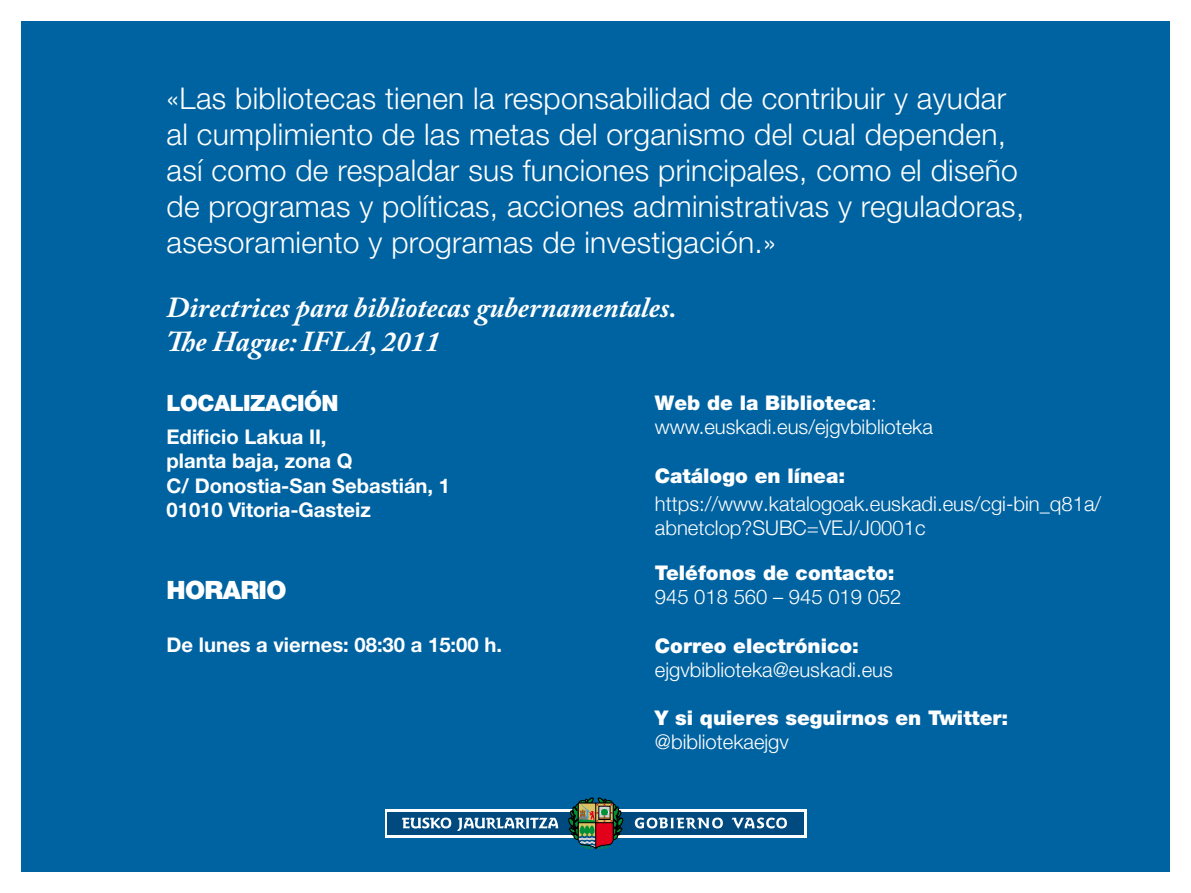
<style>
.page{position:relative;width:1191px;height:893px;background:#fff}
.page>*{position:absolute;margin:0;border:0;box-sizing:border-box;transform-origin:0 0}
.t1{font:300 30px/36px "Helvetica Neue";letter-spacing:.01em;color:#fff}
.t2{font:italic 700 28.8px/34.5px "Adobe Caslon Pro";color:#fff}
.t3{font:900 25.35px "Helvetica Neue";letter-spacing:-.025em;color:#fff}
.t4{font:900 22.5px "Helvetica Neue";letter-spacing:-.025em;color:#fff}
.t5{font:300 20.25px/23.9px "Helvetica Neue";color:#fff}
.t6{font:700 20.25px/24.3px "Helvetica Neue";color:#fff}
.t7{font:900 20.25px "Helvetica Neue";color:#fff}
.s1{font-weight:900}
</style>
<div class="page">
<div style="left:21px;top:21px;width:1148px;height:851px;background:#0063a1"></div>
<svg style="left:385px;top:809px;width:421px;height:28px;background:#d2dfe8"></svg>
<div style="left:388px;top:812px;width:415px;height:22px;background:#004a80"></div>
<svg style="left:401px;top:817px;width:50px;height:11px"></svg>
<svg style="left:457px;top:818px;width:101px;height:13px"></svg>
<svg style="left:635px;top:817px;width:88px;height:12px"></svg>
<svg style="left:731px;top:817px;width:56px;height:11px"></svg>
<svg style="left:568px;top:797px;width:55px;height:53px"></svg>
<p class="t1" style="left:166px;top:79px;width:859px">«Las bibliotecas tienen la responsabilidad de contribuir y ayudar al cumplimiento de las metas del organismo del cual dependen, así como de respaldar sus funciones principales, como el diseño de programas y políticas, acciones administrativas y reguladoras, asesoramiento y programas de investigación.»</p>
<p class="t2" style="left:166px;top:289px;width:511px">Directrices para bibliotecas gubernamentales.<br>The Hague: IFLA, 2011</p>
<p class="t5" style="left:655px;top:391px;width:279px"><span class="s1">Web de la Biblioteca</span>: www.euskadi.eus/ejgvbiblioteka</p>
<p class="t7" style="left:655px;top:464px;width:192px">Catálogo en línea:</p>
<p class="t5" style="left:655px;top:490px;width:448px">https://www.katalogoak.euskadi.eus/cgi-bin_q81a/ abnetclop?SUBC=VEJ/J0001c</p>
<p class="t7" style="left:655px;top:560px;width:241px">Teléfonos de contacto:</p>
<p class="t5" style="left:655px;top:584px;width:248px">945 018 560 – 945 019 052</p>
<p class="t7" style="left:655px;top:633px;width:206px">Correo electrónico:</p>
<p class="t5" style="left:655px;top:657px;width:239px">ejgvbiblioteka@euskadi.eus</p>
<p class="t7" style="left:655px;top:706px;width:355px">Y si quieres seguirnos en Twitter:</p>
<p class="t5" style="left:655px;top:730px;width:135px">@bibliotekaejgv</p>
<p class="t4" style="left:166px;top:390px;width:174px">LOCALIZACIÓN</p>
<p class="t6" style="left:166px;top:424px;width:285px">Edificio Lakua II,<br>planta baja, zona Q<br>C/ Donostia-San Sebastián, 1<br>01010 Vitoria-Gasteiz</p>
<p class="t3" style="left:166px;top:575px;width:121px">HORARIO</p>
<p class="t6" style="left:166px;top:632px;width:337px">De lunes a viernes: 08:30 a 15:00 h.</p>
</div>
